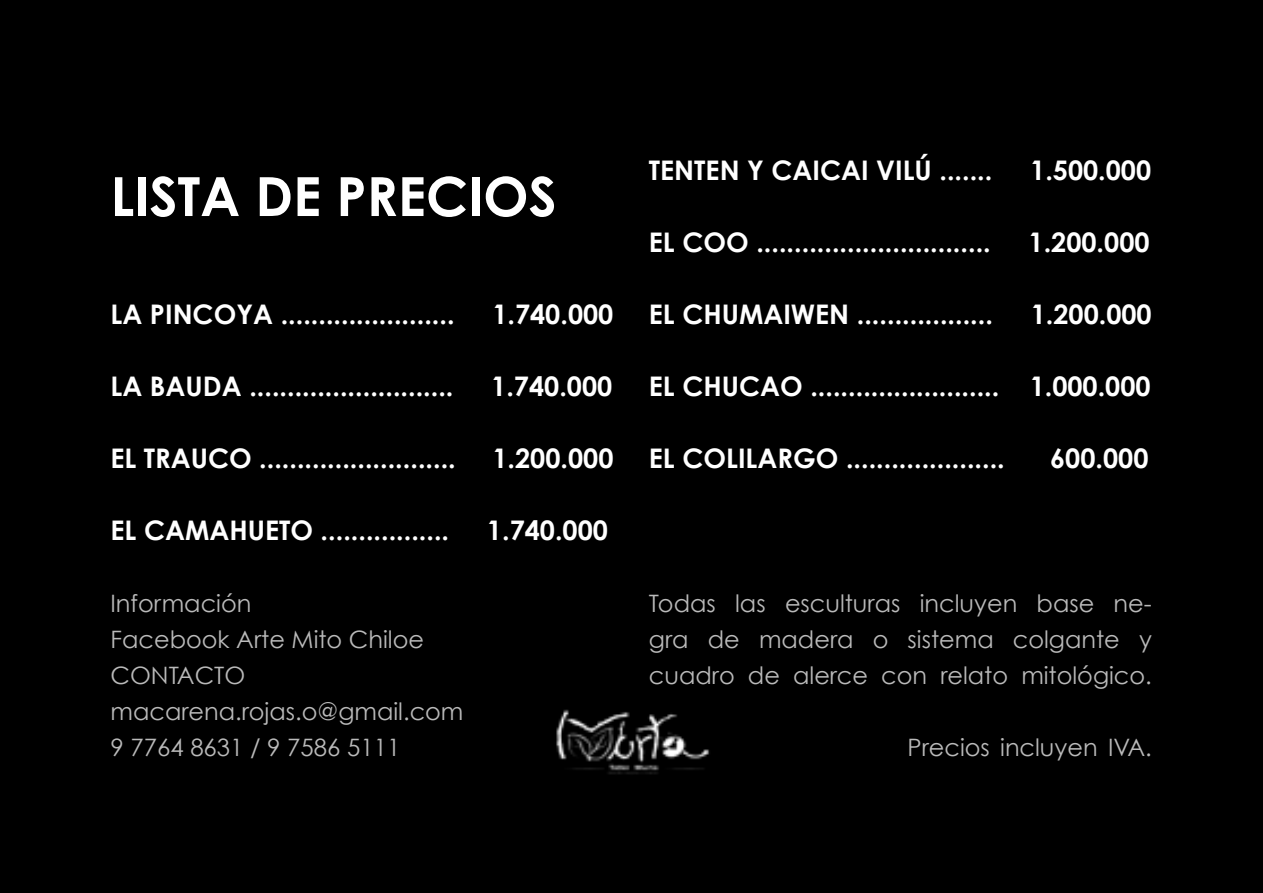
<style>
.page{position:relative;width:1263px;height:893px;background:#000}
.page>*{position:absolute;margin:0;border:0;box-sizing:border-box;transform-origin:0 0}
.t1{font:700 54px "Century Gothic";color:#fff}
.t2{font:700 27px "Century Gothic";color:#fff}
.t3{font:24px/36px "Century Gothic";color:#bababa}
</style>
<div class="page">
<img style="left:556px;top:709px;width:154px;height:66px">
<h1 class="t1" style="left:111px;top:162px;width:448px">LISTA DE PRECIOS</h1>
<p class="t2" style="left:111px;top:297px;width:345px">LA PINCOYA .......................</p>
<p class="t2" style="left:492px;top:297px;width:122px">1.740.000</p>
<p class="t2" style="left:111px;top:369px;width:344px">LA BAUDA ...........................</p>
<p class="t2" style="left:491px;top:369px;width:122px">1.740.000</p>
<p class="t2" style="left:111px;top:441px;width:347px">EL TRAUCO ..........................</p>
<p class="t2" style="left:492px;top:441px;width:122px">1.200.000</p>
<p class="t2" style="left:111px;top:513px;width:340px">EL CAMAHUETO .................</p>
<p class="t2" style="left:487px;top:513px;width:122px">1.740.000</p>
<p class="t3" style="left:111px;top:585px;width:354px">Información<br>Facebook Arte Mito Chiloe<br>CONTACTO macarena.rojas.o@gmail.com<br>9 7764 8631 / 9 7586 5111</p>
<p class="t2" style="left:649px;top:153px;width:345px">TENTEN Y CAICAI VILÚ .......</p>
<p class="t2" style="left:1030px;top:153px;width:122px">1.500.000</p>
<p class="t2" style="left:649px;top:225px;width:343px">EL COO ...............................</p>
<p class="t2" style="left:1028px;top:225px;width:122px">1.200.000</p>
<p class="t2" style="left:649px;top:297px;width:345px">EL CHUMAIWEN ..................</p>
<p class="t2" style="left:1031px;top:297px;width:122px">1.200.000</p>
<p class="t2" style="left:649px;top:369px;width:503px">EL CHUCAO ......................... 1.000.000</p>
<p class="t2" style="left:649px;top:441px;width:357px">EL COLILARGO .....................</p>
<p class="t2" style="left:1050px;top:441px;width:100px">600.000</p>
<p class="t3" style="left:649px;top:585px;width:504px;text-align:justify">Todas las esculturas incluyen base ne&shy;gra de madera o sistema colgante y cuadro de alerce con relato mitológico.</p>
<p class="t3" style="left:907px;top:729px;width:246px">Precios incluyen IVA.</p>
</div>
